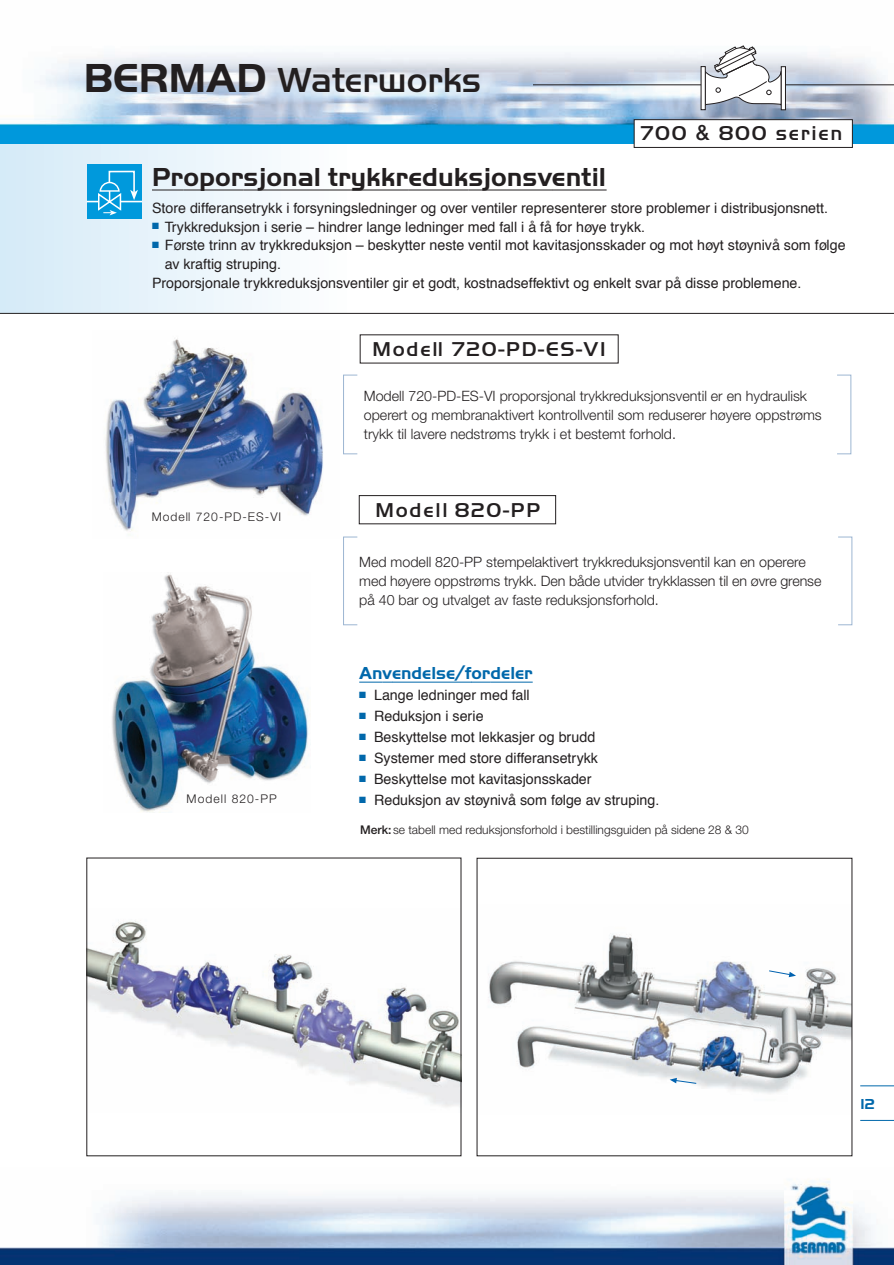
<style>
.page{position:relative;width:894px;height:1265px;background:#fff}
.page>*{position:absolute;margin:0;border:0;box-sizing:border-box;transform-origin:0 0}
.t1{font:500 36px "Handel Got D";letter-spacing:-.005em;color:#231f20}
.t2{font:700 27px "Handel Got D";color:#231f20}
.t3{font:500 20.85px "Handel Got D";letter-spacing:.085em;color:#231f20}
.t4{font:700 18px "Handel Got D";color:#0168ab}
.t5{font:700 15px "Handel Got D";color:#0168ab}
.t6{font:14.25px "Helvetica";color:#231f20}
.t7{font:300 14.25px/18.8px "Helvetica Neue";color:#231f20}
.t8{font:300 12px "Helvetica Neue";color:#231f20}
.t9{font:300 12px "Helvetica Neue";letter-spacing:.085em;color:#231f20}
.s1{font-weight:700;font-size:42px}
.s2{font-family:"Helvetica Neue"}
.s3{color:#0168ab}
.s4{font-weight:500}
</style>
<div class="page">
<svg style="left:0;top:143px;width:349px;height:170px"></svg>
<img style="left:0;top:53px;width:894px;height:90px">
<hr style="left:533px;top:84px;width:361px;height:1px;background:#231f20">
<svg style="left:705px;top:45px;width:77px;height:66px"></svg>
<svg style="left:701px;top:66px;width:5px;height:44px"></svg>
<svg style="left:781px;top:66px;width:5px;height:44px"></svg>
<img style="left:105px;top:338px;width:218px;height:193px">
<img style="left:112px;top:574px;width:197px;height:238px">
<div style="left:359px;top:495px;width:197px;height:29px;background:#fff;border:1px solid #231f20"></div>
<img style="left:488px;top:933px;width:362px;height:161px">
<svg style="left:768px;top:969px;width:28px;height:8px"></svg>
<svg style="left:670px;top:1077px;width:27px;height:7px"></svg>
<img style="left:88px;top:920px;width:371px;height:187px">
<svg style="left:359px;top:681px;width:33px;height:1px"></svg>
<hr style="left:392px;top:681px;width:80px;height:1px;background:#0168ab">
<svg style="left:472px;top:681px;width:19px;height:1px"></svg>
<hr style="left:491px;top:681px;width:42px;height:1px;background:#0168ab">
<div style="left:343px;top:374px;width:15px;height:80px;border:1px solid #9db6d2"></div>
<div style="left:837px;top:374px;width:14px;height:80px;border:1px solid #9db6d2"></div>
<div style="left:343px;top:536px;width:15px;height:89px;border:1px solid #9db6d2"></div>
<div style="left:838px;top:536px;width:14px;height:89px;border:1px solid #9db6d2"></div>
<hr style="left:152px;top:190px;width:31px;height:1px;background:#231f20">
<hr style="left:183px;top:190px;width:61px;height:1px;background:#231f20">
<hr style="left:244px;top:190px;width:107px;height:1px;background:#231f20">
<hr style="left:351px;top:190px;width:58px;height:1px;background:#231f20">
<hr style="left:408px;top:190px;width:61px;height:1px;background:#231f20">
<hr style="left:469px;top:190px;width:84px;height:1px;background:#231f20">
<hr style="left:553px;top:190px;width:54px;height:1px;background:#231f20">
<hr style="left:0;top:313px;width:894px;height:1px;background:#231f20">
<div style="left:87px;top:164px;width:54px;height:55px;background:#0099dc"></div>
<hr style="left:87px;top:201px;width:54px;height:1px;background:#fff">
<svg style="left:97px;top:170px;width:41px;height:45px"></svg>
<img style="left:0;top:1179px;width:894px;height:85px">
<div style="left:634px;top:119px;width:219px;height:29px;background:#fff;border:1px solid #231f20"></div>
<hr style="left:860px;top:1085px;width:34px;height:1px;background:#0168ab">
<hr style="left:860px;top:1119px;width:34px;height:1px;background:#0168ab">
<h1 class="t1" style="left:84px;top:67px;width:399px"><span class="s1">BERMAD</span> Waterworks</h1>
<h3 class="t3" style="left:640px;top:126px;width:203px">700 <span class="s2">&amp;</span> 800 serien</h3>
<h2 class="t2" style="left:152px;top:167px;width:456px">Proporsjonal trykkreduksjonsventil</h2>
<p class="t6" style="left:152px;top:202px;width:678px">Store differansetrykk i forsyningsledninger og over ventiler representerer store problemer i distribusjonsnett.</p>
<p class="t6" style="left:152px;top:220px;width:495px"><span class="s3">■</span> Trykkreduksjon i serie – hindrer lange ledninger med fall i å få for høye trykk.</p>
<p class="t6" style="left:152px;top:239px;width:695px"><span class="s3">■</span> Første trinn av trykkreduksjon – beskytter neste ventil mot kavitasjonsskader og mot høyt støynivå som følge</p>
<p class="t6" style="left:165px;top:258px;width:118px">av kraftig struping.</p>
<p class="t6" style="left:152px;top:277px;width:651px">Proporsjonale trykkreduksjonsventiler gir et godt, kostnadseffektivt og enkelt svar på disse problemene.</p>
<h3 class="t3" style="left:372px;top:341px;width:235px">Modell 720-PD-ES-VI</h3>
<p class="t9" style="left:152px;top:513px;width:131px">Modell 720-PD-ES-VI</p>
<p class="t9" style="left:187px;top:794px;width:92px">Modell 820-PP</p>
<p class="t7" style="left:364px;top:388px;width:459px">Modell 720-PD-ES-VI proporsjonal trykkreduksjonsventil er en hydraulisk operert og membranaktivert kontrollventil som reduserer høyere oppstrøms trykk til lavere nedstrøms trykk i et bestemt forhold.</p>
<h3 class="t3" style="left:375px;top:502px;width:166px">Modell 820-PP</h3>
<p class="t7" style="left:359px;top:554px;width:464px">Med modell 820-PP stempelaktivert trykkreduksjonsventil kan en operere med høyere oppstrøms trykk. Den både utvider trykklassen til en øvre grense på 40 bar og utvalget av faste reduksjonsforhold.</p>
<p class="t4" style="left:359px;top:666px;width:175px">Anvendelse/fordeler</p>
<p class="t6" style="left:359px;top:689px;width:172px"><span class="s3">■</span> Lange ledninger med fall</p>
<p class="t6" style="left:359px;top:710px;width:126px"><span class="s3">■</span> Reduksjon i serie</p>
<p class="t6" style="left:359px;top:731px;width:238px"><span class="s3">■</span> Beskyttelse mot lekkasjer og brudd</p>
<p class="t6" style="left:359px;top:752px;width:240px"><span class="s3">■</span> Systemer med store differansetrykk</p>
<p class="t6" style="left:359px;top:773px;width:234px"><span class="s3">■</span> Beskyttelse mot kavitasjonsskader</p>
<p class="t6" style="left:359px;top:794px;width:302px"><span class="s3">■</span> Reduksjon av støynivå som følge av struping.</p>
<p class="t8" style="left:360px;top:825px;width:390px"><span class="s4">Merk:</span> se tabell med reduksjonsforhold i bestillingsguiden på sidene 28 &amp; 30</p>
<p class="t5" style="left:860px;top:1098px;width:16px">12</p>
</div>
